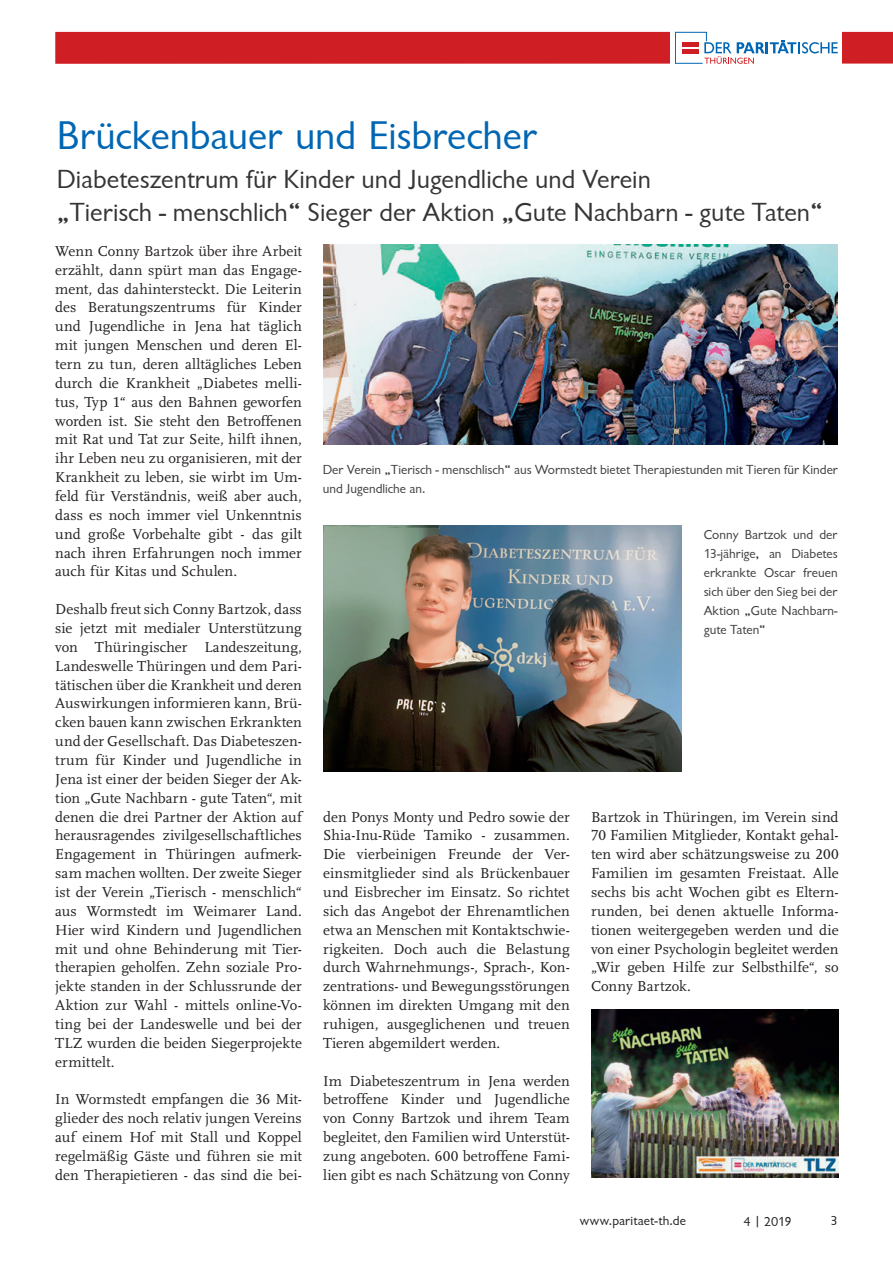
<style>
.page{position:relative;width:893px;height:1263px;background:#fff}
.page>*{position:absolute;margin:0;border:0;box-sizing:border-box;transform-origin:0 0}
.Copy{font:41.25px "Chantilly";letter-spacing:-.005em;color:#0166b3}
.Antwort{font:27px/33px "Chantilly";color:#363536}
.Copy-2{font:15px/18.9px "Scala LF";letter-spacing:.005em;color:#231f20;text-align:justify}
.Antwort-2{font:13.5px/18.9px "Chantilly";color:#3e3e3f;text-align:justify}
.t1{font:13.5px "Chantilly";letter-spacing:.015em;color:#231f20}
</style>
<div class="page">
<div style="left:55px;top:32px;width:838px;height:32px;background:#d01e25"></div>
<div style="left:671px;top:26px;width:171px;height:42px;background:#fff"></div>
<svg style="left:675px;top:32px;width:163px;height:32px"></svg>
<img style="left:323px;top:526px;width:359px;height:245px">
<img style="left:591px;top:1009px;width:248px;height:169px">
<img style="left:323px;top:245px;width:515px;height:200px">
<p class="Copy" style="left:57px;top:113px;width:482px">Brückenbauer und Eisbrecher</p>
<p class="Antwort" style="left:57px;top:163px;width:768px">Diabeteszentrum für Kinder und Jugendliche und Verein<br>„Tierisch - menschlich“ Sieger der Aktion „Gute Nachbarn - gute Taten“</p>
<p class="Copy-2" style="left:55px;top:242px;width:248px">Wenn Conny Bartzok über ihre Arbeit erzählt, dann spürt man das Engage&shy;ment, das dahintersteckt. Die Leiterin des Beratungszentrums für Kinder und Jugendliche in Jena hat täglich mit jungen Menschen und deren El&shy;tern zu tun, deren alltägliches Leben durch die Krankheit „Diabetes melli&shy;tus, Typ 1“ aus den Bahnen geworfen worden ist. Sie steht den Betroffenen mit Rat und Tat zur Seite, hilft ihnen, ihr Leben neu zu organisieren, mit der Krankheit zu leben, sie wirbt im Um&shy;feld für Verständnis, weiß aber auch, dass es noch immer viel Unkenntnis und große Vorbehalte gibt - das gilt nach ihren Erfahrungen noch immer auch für Kitas und Schulen.</p>
<p class="Copy-2" style="left:55px;top:600px;width:248px">Deshalb freut sich Conny Bartzok, dass sie jetzt mit medialer Unterstützung von Thüringischer Landeszeitung, Landeswelle Thüringen und dem Pari&shy;tätischen über die Krankheit und deren Auswirkungen informieren kann, Brü&shy;cken bauen kann zwischen Erkrankten und der Gesellschaft. Das Diabeteszen&shy;trum für Kinder und Jugendliche in Jena ist einer der beiden Sieger der Ak&shy;tion „Gute Nachbarn - gute Taten“, mit denen die drei Partner der Aktion auf herausragendes zivilgesellschaftliches Engagement in Thüringen aufmerk&shy;sam machen wollten. Der zweite Sieger ist der Verein „Tierisch - menschlich“ aus Wormstedt im Weimarer Land.<br>Hier wird Kindern und Jugendlichen mit und ohne Behinderung mit Tier&shy;therapien geholfen. Zehn soziale Pro&shy;jekte standen in der Schlussrunde der Aktion zur Wahl - mittels online-Vo&shy;ting bei der Landeswelle und bei der TLZ wurden die beiden Siegerprojekte ermittelt.</p>
<p class="Copy-2" style="left:55px;top:1090px;width:248px">In Wormstedt empfangen die 36 Mit&shy;glieder des noch relativ jungen Vereins auf einem Hof mit Stall und Koppel regelmäßig Gäste und führen sie mit den Therapietieren - das sind die bei-</p>
<p class="Antwort-2" style="left:323px;top:460px;width:517px">Der Verein „Tierisch - menschlisch“ aus Wormstedt bietet Therapiestunden mit Tieren für Kinder und Jugendliche an.</p>
<p class="Antwort-2" style="left:704px;top:526px;width:135px">Conny Bartzok und der 13-jährige, an Diabetes erkrankte Oscar freuen sich über den Sieg bei der Aktion „Gute Nachbarn&shy;gute Taten“</p>
<p class="Copy-2" style="left:323px;top:807px;width:248px">den Ponys Monty und Pedro sowie der Shia-Inu-Rüde Tamiko - zusammen.<br>Die vierbeinigen Freunde der Ver&shy;einsmitglieder sind als Brückenbauer und Eisbrecher im Einsatz. So richtet sich das Angebot der Ehrenamtlichen etwa an Menschen mit Kontaktschwie&shy;rigkeiten. Doch auch die Belastung durch Wahrnehmungs-, Sprach-, Kon&shy;zentrations- und Bewegungsstörungen können im direkten Umgang mit den ruhigen, ausgeglichenen und treuen Tieren abgemildert werden.</p>
<p class="Copy-2" style="left:323px;top:1071px;width:248px">Im Diabeteszentrum in Jena werden betroffene Kinder und Jugendliche von Conny Bartzok und ihrem Team begleitet, den Familien wird Unterstüt&shy;zung angeboten. 600 betroffene Fami&shy;lien gibt es nach Schätzung von Conny</p>
<p class="Copy-2" style="left:591px;top:807px;width:249px">Bartzok in Thüringen, im Verein sind 70 Familien Mitglieder, Kontakt gehal&shy;ten wird aber schätzungsweise zu 200<br>Familien im gesamten Freistaat. Alle sechs bis acht Wochen gibt es Eltern&shy;runden, bei denen aktuelle Informa&shy;tionen weitergegeben werden und die von einer Psychologin begleitet werden „Wir geben Hilfe zur Selbsthilfe“, so Conny Bartzok.</p>
<p class="t1" style="left:580px;top:1213px;width:108px">www.paritaet-th.de</p>
<p class="t1" style="left:744px;top:1214px;width:50px">4 | 2019</p>
<p class="t1" style="left:830px;top:1213px;width:9px">3</p>
</div>
